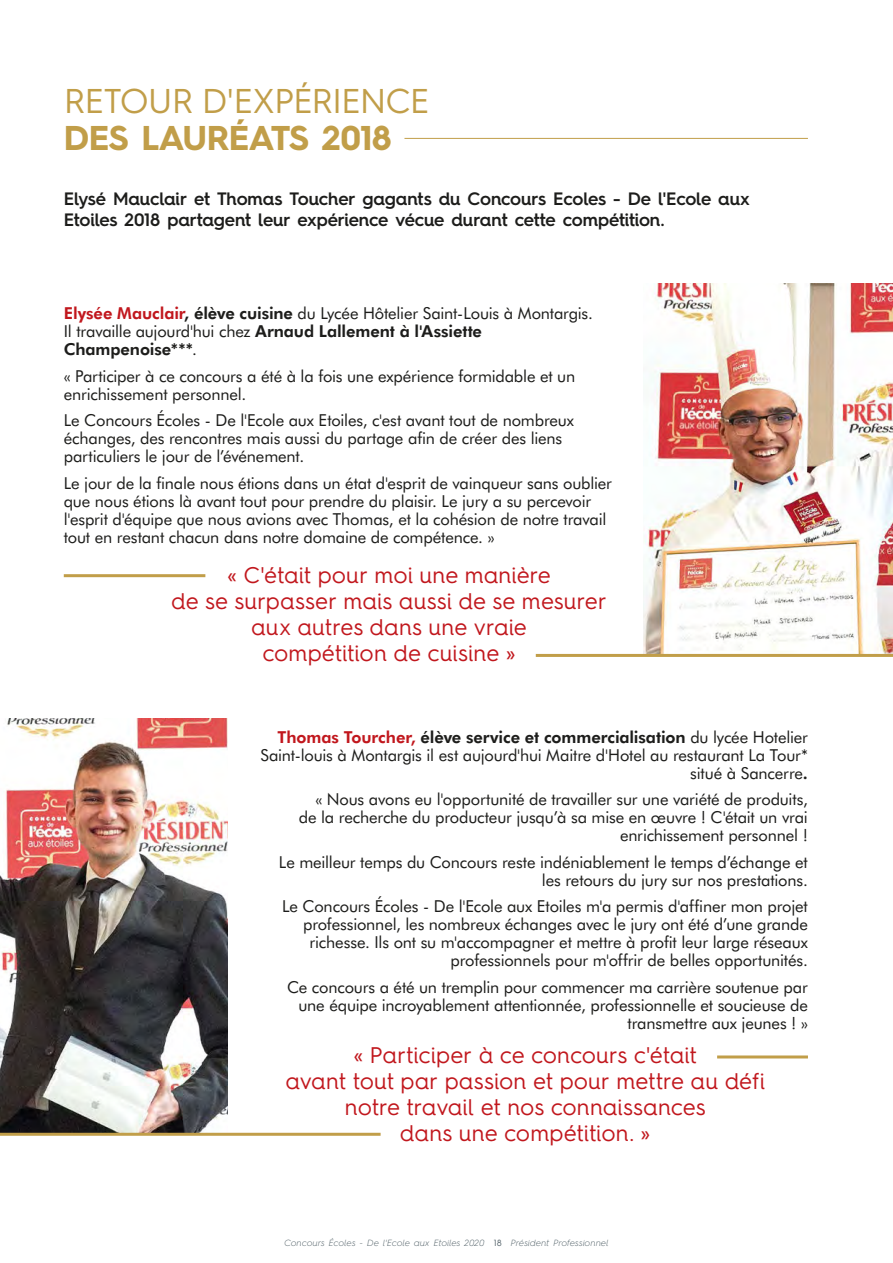
<style>
.page{position:relative;width:893px;height:1263px;background:#fff}
.page>*{position:absolute;margin:0;border:0;box-sizing:border-box;transform-origin:0 0}
.t1{font:34.5px "Hurme Geometric Sans 4";letter-spacing:-.03em;color:#c19e49}
.t2{font:700 34.5px "Hurme Geometric Sans 4";letter-spacing:-.02em;color:#c19e49}
.t3{font:22.65px/26px "Hurme Geometric Sans 4";letter-spacing:-.005em;color:#c1171d;text-align:center}
.t4{font:600 18px/21px "Hurme Geometric Sans 4";letter-spacing:-.01em;color:#1d1d1b}
.t5{font:16.5px/18px "Futura BT";letter-spacing:-.01em;color:#1d1d1b;text-align:right}
.t6{font:italic 300 9px "Hurme Geometric Sans 4";letter-spacing:.025em;color:#58666d}
.s1{font-weight:800;color:#c1171d}
.s2{font-weight:800}
.s3{font-weight:400;font-style:normal}
</style>
<div class="page">
<hr style="left:404px;top:138px;width:404px;height:1px;background:#c19e49">
<img style="left:643px;top:284px;width:250px;height:370px">
<hr style="left:64px;top:574px;width:141px;height:3px;background:#c19e49">
<hr style="left:536px;top:654px;width:357px;height:3px;background:#c19e49">
<img style="left:0;top:719px;width:227px;height:414px">
<hr style="left:0;top:1133px;width:381px;height:3px;background:#c19e49">
<hr style="left:717px;top:1055px;width:91px;height:3px;background:#c19e49">
<h1 class="t1" style="left:64px;top:77px;width:367px">RETOUR D'EXPÉRIENCE</h1>
<h1 class="t2" style="left:64px;top:114px;width:330px">DES LAURÉATS 2018</h1>
<p class="t4" style="left:64px;top:188px;width:688px">Elysé Mauclair et Thomas Toucher gagants du Concours Ecoles - De l'Ecole aux<br>Etoiles 2018 partagent leur expérience vécue durant cette compétition.</p>
<p class="t5" style="left:64px;top:304px;width:531px;text-align:left"><span class="s1">Elysée Mauclair</span><span class="s2">, élève cuisine</span> du Lycée Hôtelier Saint-Louis à Montargis.<br>Il travaille aujourd'hui chez <span class="s2">Arnaud Lallement à l'Assiette<br>Champenoise***</span>.</p>
<p class="t5" style="left:64px;top:367px;width:513px;text-align:left">« Participer à ce concours a été à la fois une expérience formidable et un enrichissement personnel.</p>
<p class="t5" style="left:64px;top:411px;width:512px;text-align:left">Le Concours Écoles - De l'Ecole aux Etoiles, c'est avant tout de nombreux échanges, des rencontres mais aussi du partage afin de créer des liens particuliers le jour de l’événement.</p>
<p class="t5" style="left:64px;top:474px;width:550px;text-align:left">Le jour de la finale nous étions dans un état d'esprit de vainqueur sans oublier que nous étions là avant tout pour prendre du plaisir. Le jury a su percevoir l'esprit d'équipe que nous avions avec Thomas, et la cohésion de notre travail tout en restant chacun dans notre domaine de compétence. »</p>
<h2 class="t3" style="left:171px;top:561px;width:437px">« C'était pour moi une manière<br>de se surpasser mais aussi de se mesurer aux autres dans une vraie<br>compétition de cuisine »</h2>
<p class="t5" style="left:260px;top:727px;width:549px"><span class="s1">Thomas Tourcher,</span> <span class="s2">élève service et commercialisation</span> du lycée Hotelier<br>Saint-louis à Montargis il est aujourd'hui Maitre d'Hotel au restaurant La Tour* situé à Sancerre<span class="s2">.</span></p>
<p class="t5" style="left:299px;top:790px;width:511px">« Nous avons eu l'opportunité de travailler sur une variété de produits, de la recherche du producteur jusqu’à sa mise en œuvre ! C'était un vrai enrichissement personnel !</p>
<p class="t5" style="left:279px;top:852px;width:531px">Le meilleur temps du Concours reste indéniablement le temps d’échange et les retours du jury sur nos prestations.</p>
<p class="t5" style="left:282px;top:897px;width:527px">Le Concours Écoles - De l'Ecole aux Etoiles m'a permis d'affiner mon projet professionnel, les nombreux échanges avec le jury ont été d’une grande richesse. Ils ont su m'accompagner et mettre à profit leur large réseaux professionnels pour m'offrir de belles opportunités.</p>
<p class="t5" style="left:287px;top:977px;width:522px">Ce concours a été un tremplin pour commencer ma carrière soutenue par une équipe incroyablement attentionnée, professionnelle et soucieuse de transmettre aux jeunes ! »</p>
<h2 class="t3" style="left:285px;top:1041px;width:481px">« Participer à ce concours c'était<br>avant tout par passion et pour mettre au défi notre travail et nos connaissances<br>dans une compétition. »</h2>
<p class="t6" style="left:284px;top:1237px;width:326px">Concours Écoles - De l'Ecole aux Etoiles 2020 <span class="s3">18</span> Président Professionnel</p>
</div>
